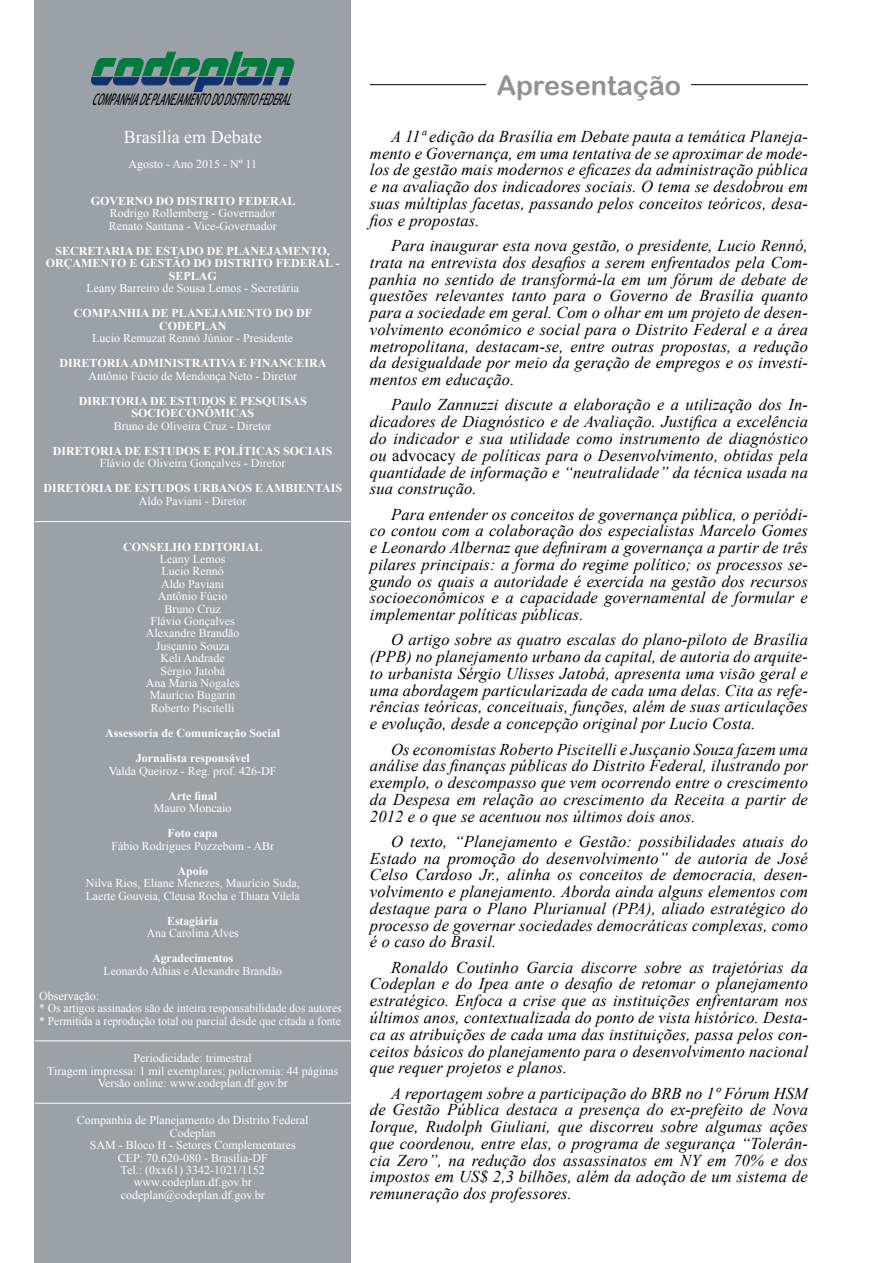
<style>
.page{position:relative;width:893px;height:1263px;background:#fff}
.page>*{position:absolute;margin:0;border:0;box-sizing:border-box;transform-origin:0 0}
.t1{font:27px "Arial Rounded MT Bold";color:#929292}
.t2{font:18px "Times New Roman";color:#fff}
.t3{font:italic 16.5px/16.8px "Times New Roman";letter-spacing:.01em;color:#000;text-align:justify}
.t4{font:italic 15px "Adobe Heiti Std";color:#000;scale:.52 1}
.t5{font:12px/12.5px "Times New Roman";color:#fff}
.t6{font:700 12px/12.5px "Times New Roman";color:#fff;text-align:center}
.s1{font-style:normal}
</style>
<div class="page">
<hr style="left:370px;top:84px;width:438px;height:1px;background:#000">
<div style="left:487px;top:70px;width:204px;height:30px;background:#fff"></div>
<div style="left:35px;top:0;width:316px;height:1263px;background:#9ba2a7"></div>
<hr style="left:35px;top:521px;width:316px;height:1px;background:#fff">
<hr style="left:35px;top:1040px;width:316px;height:1px;background:#fff">
<hr style="left:35px;top:1103px;width:316px;height:1px;background:#fff">
<svg style="left:91px;top:52px;width:203px;height:40px"></svg>
<p class="t4" style="left:92px;top:90px;width:396px">COMPANHIADEPLANEJAMENTODODISTRITOFEDERAL</p>
<p class="t2" style="left:124px;top:125px;width:139px">Brasília em Debate</p>
<p class="t5" style="left:128px;top:157px;width:130px">Agosto - Ano 2015 - Nº 11</p>
<p class="t6" style="left:91px;top:194px;width:206px">GOVERNO DO DISTRITO FEDERAL</p>
<p class="t5" style="left:109px;top:207px;width:170px">Rodrigo Rollemberg - Governador<br>Renato Santana - Vice-Governador</p>
<p class="t6" style="left:46px;top:244px;width:295px">SECRETARIA DE ESTADO DE PLANEJAMENTO,<br>ORÇAMENTO E GESTÃO DO DISTRITO FEDERAL -<br>SEPLAG</p>
<p class="t5" style="left:86px;top:282px;width:214px">Leany Barreiro de Sousa Lemos - Secretária</p>
<p class="t6" style="left:74px;top:307px;width:240px">COMPANHIA DE PLANEJAMENTO DO DF<br>CODEPLAN</p>
<p class="t5" style="left:92px;top:332px;width:202px">Lucio Remuzat Rennó Júnior - Presidente</p>
<p class="t6" style="left:60px;top:357px;width:269px">DIRETORIA ADMINISTRATIVA E FINANCEIRA</p>
<p class="t5" style="left:88px;top:369px;width:210px">Antônio Fúcio de Mendonça Neto - Diretor</p>
<p class="t6" style="left:79px;top:394px;width:229px">DIRETORIA DE ESTUDOS E PESQUISAS<br>SOCIOECONÔMICAS</p>
<p class="t5" style="left:114px;top:419px;width:159px">Bruno de Oliveira Cruz - Diretor</p>
<p class="t6" style="left:53px;top:444px;width:281px">DIRETORIA DE ESTUDOS E POLÍTICAS SOCIAIS</p>
<p class="t5" style="left:100px;top:457px;width:187px">Flávio de Oliveira Gonçalves - Diretor</p>
<p class="t6" style="left:43px;top:482px;width:300px">DIRETORIA DE ESTUDOS URBANOS E AMBIENTAIS</p>
<p class="t5" style="left:139px;top:494px;width:109px">Aldo Paviani - Diretor</p>
<p class="t6" style="left:123px;top:540px;width:141px">CONSELHO EDITORIAL</p>
<p class="t5" style="left:146px;top:553px;width:95px;text-align:center">Leany Lemos<br>Lucio Rennó<br>Aldo Paviani<br>Antônio Fúcio<br>Bruno Cruz<br>Flávio Gonçalves<br>Alexandre Brandão<br>Jusçanio Souza<br>Keli Andrade<br>Sérgio Jatobá<br>Ana Maria Nogales<br>Maurício Bugarin<br>Roberto Piscitelli</p>
<p class="t6" style="left:105px;top:720px;width:176px;line-height:25.2px">Assessoria de Comunicação Social<br>Jornalista responsável</p>
<p class="t5" style="left:109px;top:764px;width:169px">Valda Queiroz - Reg. prof. 426-DF</p>
<p class="t6" style="left:168px;top:789px;width:50px">Arte final</p>
<p class="t5" style="left:154px;top:802px;width:79px">Mauro Moncaio</p>
<p class="t6" style="left:168px;top:827px;width:52px">Foto capa</p>
<p class="t5" style="left:111px;top:839px;width:164px">Fábio Rodrigues Pozzebom - ABr</p>
<p class="t6" style="left:177px;top:864px;width:32px">Apoio</p>
<p class="t5" style="left:86px;top:877px;width:215px">Nilva Rios, Eliane Menezes, Maurício Suda,<br>Laerte Gouveia, Cleusa Rocha e Thiara Vilela</p>
<p class="t6" style="left:167px;top:914px;width:53px">Estagiária</p>
<p class="t5" style="left:147px;top:927px;width:93px">Ana Carolina Alves</p>
<p class="t6" style="left:152px;top:952px;width:82px">Agradecimentos</p>
<p class="t5" style="left:104px;top:964px;width:180px">Leonardo Athias e Alexandre Brandão</p>
<p class="t5" style="left:39px;top:989px;width:304px">Observação:<br>* Os artigos assinados são de inteira responsabilidade dos autores * Permitida a reprodução total ou parcial desde que citada a fonte</p>
<p class="t5" style="left:47px;top:1052px;width:293px;text-align:center">Periodicidade: trimestral<br>Tiragem impressa: 1 mil exemplares; policromia: 44 páginas<br>Versão online: www.codeplan.df.gov.br</p>
<p class="t5" style="left:77px;top:1114px;width:233px;text-align:center">Companhia de Planejamento do Distrito Federal<br>Codeplan<br>SAM - Bloco H - Setores Complementares<br>CEP: 70.620-080 - Brasília-DF<br>Tel.: (0xx61) 3342-1021/1152 www.codeplan.df.gov.br codeplan@codeplan.df.gov.br</p>
<h1 class="t1" style="left:497px;top:69px;width:186px">Apresentação</h1>
<p class="t3" style="left:370px;top:128px;width:439px;text-indent:21px">A 11ª edição da Brasília em Debate pauta a temática Planeja&shy;mento e Governança, em uma tentativa de se aproximar de mode&shy;los de gestão mais modernos e eficazes da administração pública e na avaliação dos indicadores sociais. O tema se desdobrou em suas múltiplas facetas, passando pelos conceitos teóricos, desa&shy;fios e propostas.</p>
<p class="t3" style="left:370px;top:237px;width:440px;text-indent:21px">Para inaugurar esta nova gestão, o presidente, Lucio Rennó, trata na entrevista dos desafios a serem enfrentados pela Com&shy;panhia no sentido de transformá-la em um fórum de debate de questões relevantes tanto para o Governo de Brasília quanto para a sociedade em geral. Com o olhar em um projeto de desen&shy;volvimento econômico e social para o Distrito Federal e a área metropolitana, destacam-se, entre outras propostas, a redução da desigualdade por meio da geração de empregos e os investi&shy;mentos em educação.</p>
<p class="t3" style="left:370px;top:396px;width:440px;text-indent:21px">Paulo Zannuzzi discute a elaboração e a utilização dos In&shy;dicadores de Diagnóstico e de Avaliação. Justifica a excelência do indicador e sua utilidade como instrumento de diagnóstico ou <span class="s1">advocacy</span> de políticas para o Desenvolvimento, obtidas pela quantidade de informação e “neutralidade” da técnica usada na sua construção.</p>
<p class="t3" style="left:370px;top:505px;width:439px;text-indent:21px">Para entender os conceitos de governança pública, o periódi&shy;co contou com a colaboração dos especialistas Marcelo Gomes e Leonardo Albernaz que definiram a governança a partir de três pilares principais: a forma do regime político; os processos se&shy;gundo os quais a autoridade é exercida na gestão dos recursos socioeconômicos e a capacidade governamental de formular e implementar políticas públicas.</p>
<p class="t3" style="left:370px;top:631px;width:439px;text-indent:21px">O artigo sobre as quatro escalas do plano-piloto de Brasília (PPB) no planejamento urbano da capital, de autoria do arquite&shy;to urbanista Sérgio Ulisses Jatobá, apresenta uma visão geral e uma abordagem particularizada de cada uma delas. Cita as refe&shy;rências teóricas, conceituais, funções, além de suas articulações e evolução, desde a concepção original por Lucio Costa.</p>
<p class="t3" style="left:370px;top:740px;width:439px;text-indent:21px">Os economistas Roberto Piscitelli e Jusçanio Souza fazem uma análise das finanças públicas do Distrito Federal, ilustrando por exemplo, o descompasso que vem ocorrendo entre o crescimento da Despesa em relação ao crescimento da Receita a partir de 2012 e o que se acentuou nos últimos dois anos.</p>
<p class="t3" style="left:370px;top:832px;width:440px;text-indent:21px">O texto, “Planejamento e Gestão: possibilidades atuais do Estado na promoção do desenvolvimento” de autoria de José Celso Cardoso Jr., alinha os conceitos de democracia, desen&shy;volvimento e planejamento. Aborda ainda alguns elementos com destaque para o Plano Plurianual (PPA), aliado estratégico do processo de governar sociedades democráticas complexas, como é o caso do Brasil.</p>
<p class="t3" style="left:370px;top:958px;width:439px;text-indent:21px">Ronaldo Coutinho Garcia discorre sobre as trajetórias da Codeplan e do Ipea ante o desafio de retomar o planejamento estratégico. Enfoca a crise que as instituições enfrentaram nos últimos anos, contextualizada do ponto de vista histórico. Desta&shy;ca as atribuições de cada uma das instituições, passa pelos con&shy;ceitos básicos do planejamento para o desenvolvimento nacional que requer projetos e planos.</p>
<p class="t3" style="left:370px;top:1084px;width:440px;text-indent:21px">A reportagem sobre a participação do BRB no 1º Fórum HSM de Gestão Pública destaca a presença do ex-prefeito de Nova Iorque, Rudolph Giuliani, que discorreu sobre algumas ações que coordenou, entre elas, o programa de segurança “Tolerân&shy;cia Zero”, na redução dos assassinatos em NY em 70% e dos impostos em US$ 2,3 bilhões, além da adoção de um sistema de remuneração dos professores.</p>
</div>
